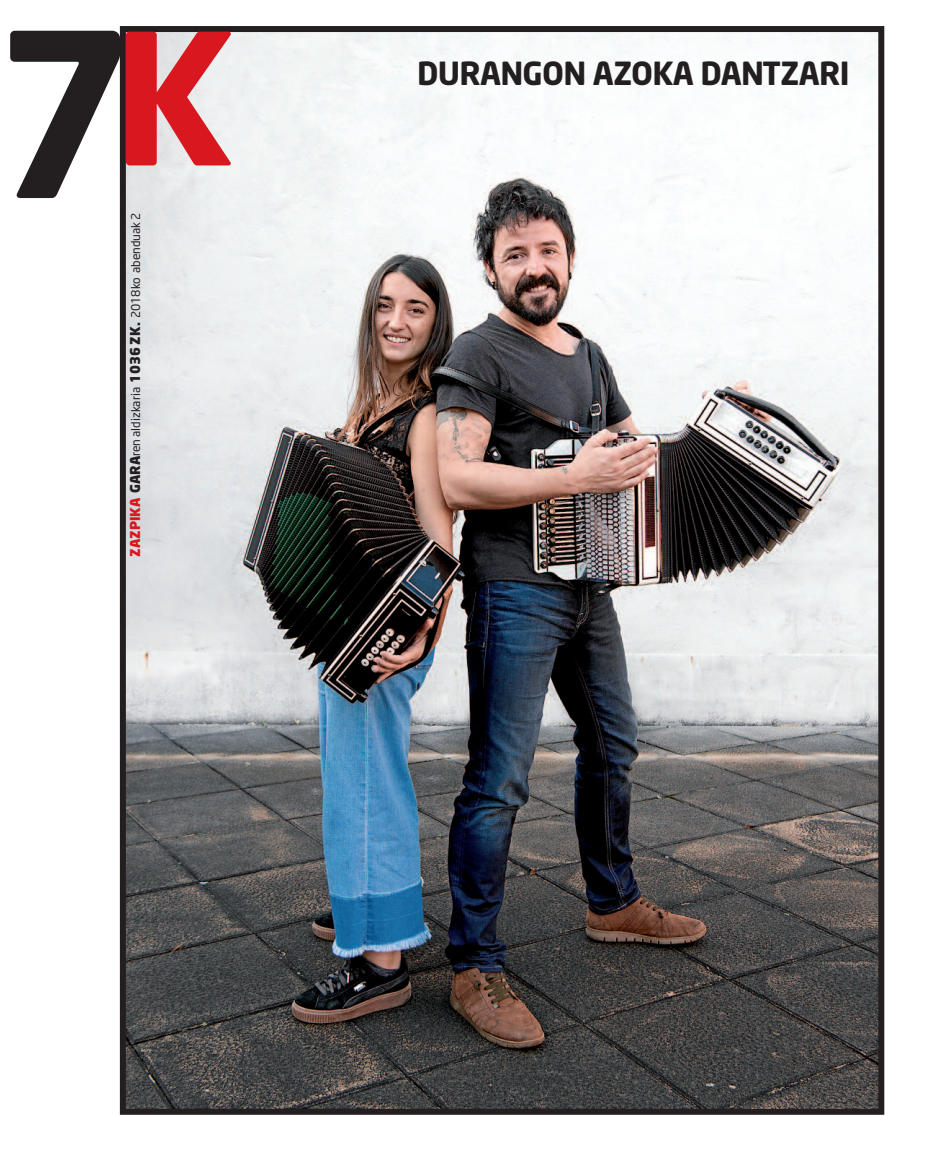
<style>
.page{position:relative;width:936px;height:1149px;background:#fff}
.page>*{position:absolute;margin:0;border:0;box-sizing:border-box;transform-origin:0 0}
.t1{font:700 225px "Neo Sans";color:#231f20}
.t2{font:700 31.5px "Neo Sans";letter-spacing:-.025em;color:#231f20}
.t3{font:12px "Neo Sans";color:#231f20}
.s1{font-size:180px;color:#d8171f}
.s2{font-weight:900;font-size:13.5px;color:#d8171f}
.s3{font-weight:900;font-size:13.5px}
</style>
<div class="page">
<img style="left:127px;top:33px;width:750px;height:1074px">
<div style="left:120px;top:26px;width:764px;height:1088px;border:6px solid #231f20"></div>
<h1 class="t1" style="left:-8px;top:25px;width:244px">7<span class="s1">K</span></h1>
<p class="t3" style="left:131px;top:556px;width:346px;rotate:-90deg"><span class="s2">ZAZPIKA</span> <span class="s3">GARA</span>ren aldizkaria <span class="s3">1036 ZK.</span> 2018ko abenduak 2</p>
<h2 class="t2" style="left:417px;top:61px;width:433px">DURANGON AZOKA DANTZARI</h2>
</div>
